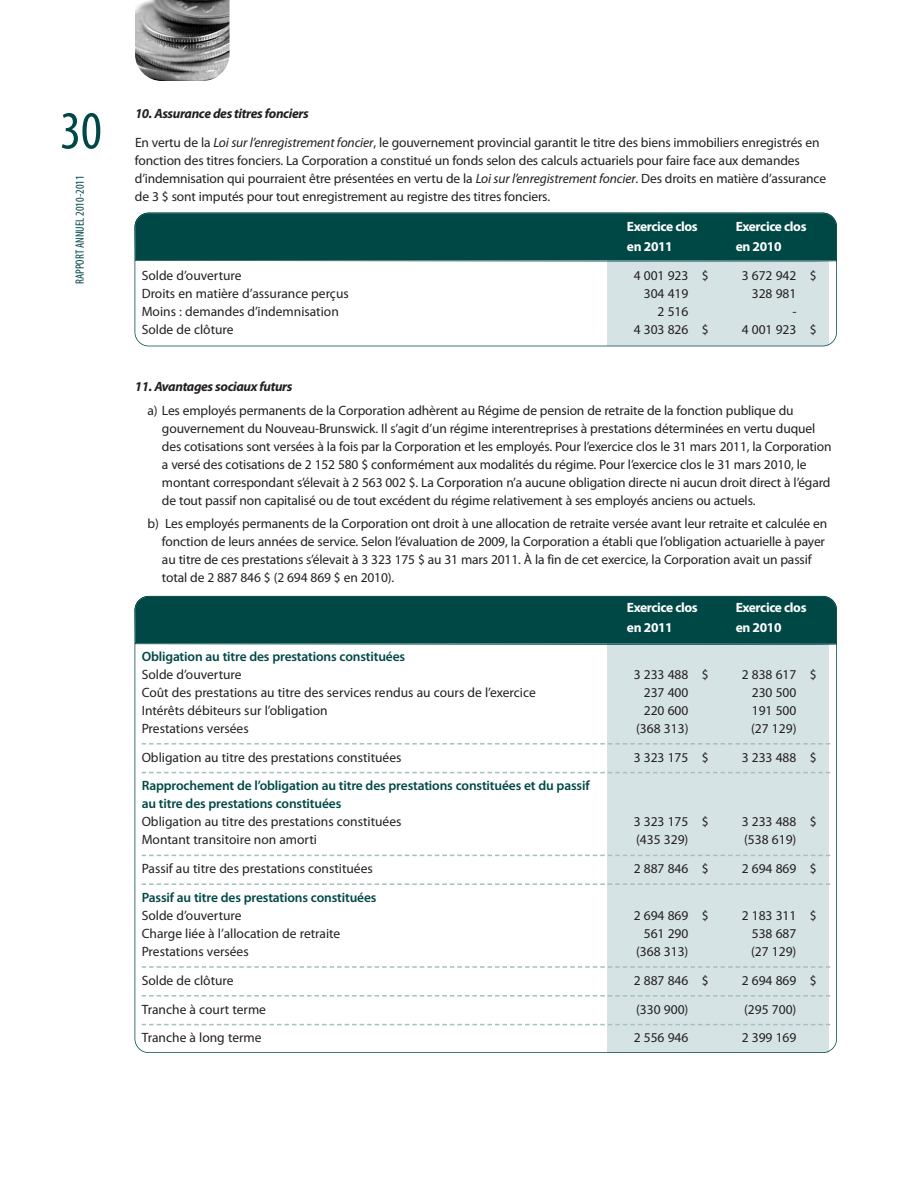
<style>
.page{position:relative;width:918px;height:1188px;background:#fff}
.page>*{position:absolute;margin:0;border:0;box-sizing:border-box;transform-origin:0 0}
.t1{font:condensed 54px "Myriad Pro";color:#004846}
.t2{font:13.5px/18px "Myriad Pro";letter-spacing:-.01em;color:#231f20}
.t3{font:600 13.5px/18px "Myriad Pro";letter-spacing:-.01em;color:#004846}
.t4{font:700 13.5px "Myriad Pro";letter-spacing:-.03em;color:#fff}
.t5{font:italic 700 13.5px "Myriad Pro";letter-spacing:-.025em;color:#231f20}
.t6{font:condensed 12px "Myriad Pro";color:#004846}
.s1{font-weight:700;font-style:italic}
.s2{font-style:italic}
</style>
<div class="page">
<div style="left:608px;top:640px;width:221px;height:413px;background:#d6e3e4"></div>
<div style="left:135px;top:596px;width:702px;height:49px;background:#004846"></div>
<div style="left:135px;top:596px;width:702px;height:457px;border:2px solid #004846;border-radius:14px"></div>
<div style="left:608px;top:257px;width:221px;height:89px;background:#d6e3e4"></div>
<div style="left:135px;top:213px;width:702px;height:49px;background:#004846"></div>
<div style="left:135px;top:213px;width:702px;height:133px;border:2px solid #004846;border-radius:14px"></div>
<svg style="left:142px;top:743px;width:688px;height:2px"></svg>
<svg style="left:142px;top:772px;width:688px;height:1px"></svg>
<svg style="left:142px;top:855px;width:688px;height:1px"></svg>
<svg style="left:142px;top:883px;width:688px;height:2px"></svg>
<svg style="left:142px;top:966px;width:688px;height:2px"></svg>
<svg style="left:142px;top:995px;width:688px;height:2px"></svg>
<svg style="left:142px;top:1024px;width:688px;height:1px"></svg>
<img style="left:135px;top:0;width:95px;height:81px">
<h1 class="t1" style="left:60px;top:111px;width:43px">30</h1>
<p class="t6" style="left:76px;top:284px;width:110px;rotate:-90deg">RAPPORT ANNUEL 2010-2011</p>
<p class="t2" style="left:135px;top:101px;width:686px;line-height:28.8px"><span class="s1">10. Assurance des titres fonciers<br></span>En vertu de la <span class="s2">Loi sur l’enregistrement foncier</span>, le gouvernement provincial garantit le titre des biens immobiliers enregistrés en</p>
<p class="t2" style="left:135px;top:153px;width:693px">fonction des titres fonciers. La Corporation a constitué un fonds selon des calculs actuariels pour faire face aux demandes d’indemnisation qui pourraient être présentées en vertu de la <span class="s2">Loi sur l’enregistrement foncier</span>. Des droits en matière d’assurance de 3 $ sont imputés pour tout enregistrement au registre des titres fonciers.</p>
<p class="t4" style="left:627px;top:222px;width:72px">Exercice clos</p>
<p class="t4" style="left:736px;top:222px;width:72px">Exercice clos</p>
<p class="t4" style="left:627px;top:241px;width:47px">en 2011</p>
<p class="t4" style="left:736px;top:241px;width:47px">en 2010</p>
<p class="t2" style="left:142px;top:267px;width:101px">Solde d’ouverture</p>
<p class="t2" style="left:634px;top:267px;width:77px">4 001 923 $</p>
<p class="t2" style="left:742px;top:267px;width:77px">3 672 942 $</p>
<p class="t2" style="left:142px;top:285px;width:209px">Droits en matière d’assurance perçus</p>
<p class="t2" style="left:644px;top:285px;width:46px">304 419</p>
<p class="t2" style="left:752px;top:285px;width:46px">328 981</p>
<p class="t2" style="left:142px;top:303px;width:199px">Moins : demandes d’indemnisation</p>
<p class="t2" style="left:658px;top:303px;width:32px">2 516</p>
<p class="t2" style="left:792px;top:303px;width:6px">-</p>
<p class="t2" style="left:142px;top:321px;width:93px">Solde de clôture</p>
<p class="t2" style="left:634px;top:321px;width:77px">4 303 826 $</p>
<p class="t2" style="left:742px;top:321px;width:77px">4 001 923 $</p>
<p class="t5" style="left:135px;top:382px;width:159px">11. Avantages sociaux futurs</p>
<p class="t2" style="left:162px;top:402px;width:671px;text-indent:-14px">a) Les employés permanents de la Corporation adhèrent au Régime de pension de retraite de la fonction publique du gouvernement du Nouveau-Brunswick. Il s’agit d’un régime interentreprises à prestations déterminées en vertu duquel des cotisations sont versées à la fois par la Corporation et les employés. Pour l’exercice clos le 31 mars 2011, la Corporation a versé des cotisations de 2 152 580 $ conformément aux modalités du régime. Pour l’exercice clos le 31 mars 2010, le montant correspondant s’élevait à 2 563 002 $. La Corporation n’a aucune obligation directe ni aucun droit direct à l’égard de tout passif non capitalisé ou de tout excédent du régime relativement à ses employés anciens ou actuels.</p>
<p class="t2" style="left:162px;top:516px;width:667px;text-indent:-14px">b) Les employés permanents de la Corporation ont droit à une allocation de retraite versée avant leur retraite et calculée en fonction de leurs années de service. Selon l’évaluation de 2009, la Corporation a établi que l’obligation actuarielle à payer au titre de ces prestations s’élevait à 3 323 175 $ au 31 mars 2011. À la fin de cet exercice, la Corporation avait un passif total de 2 887 846 $ (2 694 869 $ en 2010).</p>
<p class="t4" style="left:627px;top:603px;width:72px">Exercice clos</p>
<p class="t4" style="left:736px;top:603px;width:72px">Exercice clos</p>
<p class="t4" style="left:627px;top:622px;width:47px">en 2011</p>
<p class="t4" style="left:736px;top:622px;width:47px">en 2010</p>
<p class="t3" style="left:142px;top:648px;width:265px">Obligation au titre des prestations constituées</p>
<p class="t2" style="left:142px;top:666px;width:101px">Solde d’ouverture</p>
<p class="t2" style="left:634px;top:666px;width:77px">3 233 488 $</p>
<p class="t2" style="left:742px;top:666px;width:77px">2 838 617 $</p>
<p class="t2" style="left:142px;top:684px;width:396px">Coût des prestations au titre des services rendus au cours de l’exercice</p>
<p class="t2" style="left:644px;top:684px;width:46px">237 400</p>
<p class="t2" style="left:752px;top:684px;width:46px">230 500</p>
<p class="t2" style="left:142px;top:702px;width:187px">Intérêts débiteurs sur l’obligation</p>
<p class="t2" style="left:644px;top:702px;width:46px">220 600</p>
<p class="t2" style="left:752px;top:702px;width:46px">191 500</p>
<p class="t2" style="left:142px;top:720px;width:109px">Prestations versées</p>
<p class="t2" style="left:636px;top:720px;width:54px">(368 313)</p>
<p class="t2" style="left:751px;top:720px;width:47px">(27 129)</p>
<p class="t2" style="left:142px;top:749px;width:261px">Obligation au titre des prestations constituées</p>
<p class="t2" style="left:634px;top:749px;width:77px">3 323 175 $</p>
<p class="t2" style="left:742px;top:749px;width:77px">3 233 488 $</p>
<p class="t3" style="left:142px;top:778px;width:449px">Rapprochement de l’obligation au titre des prestations constituées et du passif au titre des prestations constituées</p>
<p class="t2" style="left:142px;top:814px;width:261px">Obligation au titre des prestations constituées</p>
<p class="t2" style="left:634px;top:814px;width:77px">3 323 175 $</p>
<p class="t2" style="left:742px;top:814px;width:77px">3 233 488 $</p>
<p class="t2" style="left:142px;top:832px;width:177px">Montant transitoire non amorti</p>
<p class="t2" style="left:636px;top:832px;width:54px">(435 329)</p>
<p class="t2" style="left:744px;top:832px;width:54px">(538 619)</p>
<p class="t2" style="left:142px;top:861px;width:233px">Passif au titre des prestations constituées</p>
<p class="t2" style="left:634px;top:861px;width:77px">2 887 846 $</p>
<p class="t2" style="left:742px;top:861px;width:77px">2 694 869 $</p>
<p class="t3" style="left:142px;top:890px;width:236px">Passif au titre des prestations constituées</p>
<p class="t2" style="left:142px;top:908px;width:101px">Solde d’ouverture</p>
<p class="t2" style="left:634px;top:908px;width:77px">2 694 869 $</p>
<p class="t2" style="left:742px;top:908px;width:77px">2 183 311 $</p>
<p class="t2" style="left:142px;top:926px;width:200px">Charge liée à l’allocation de retraite</p>
<p class="t2" style="left:644px;top:926px;width:46px">561 290</p>
<p class="t2" style="left:752px;top:926px;width:46px">538 687</p>
<p class="t2" style="left:142px;top:944px;width:109px">Prestations versées</p>
<p class="t2" style="left:636px;top:944px;width:54px">(368 313)</p>
<p class="t2" style="left:751px;top:944px;width:47px">(27 129)</p>
<p class="t2" style="left:142px;top:972px;width:93px">Solde de clôture</p>
<p class="t2" style="left:634px;top:972px;width:77px">2 887 846 $</p>
<p class="t2" style="left:742px;top:972px;width:77px">2 694 869 $</p>
<p class="t2" style="left:142px;top:1001px;width:126px">Tranche à court terme</p>
<p class="t2" style="left:636px;top:1001px;width:54px">(330 900)</p>
<p class="t2" style="left:744px;top:1001px;width:54px">(295 700)</p>
<p class="t2" style="left:142px;top:1030px;width:121px">Tranche à long terme</p>
<p class="t2" style="left:634px;top:1030px;width:56px">2 556 946</p>
<p class="t2" style="left:742px;top:1030px;width:56px">2 399 169</p>
</div>
